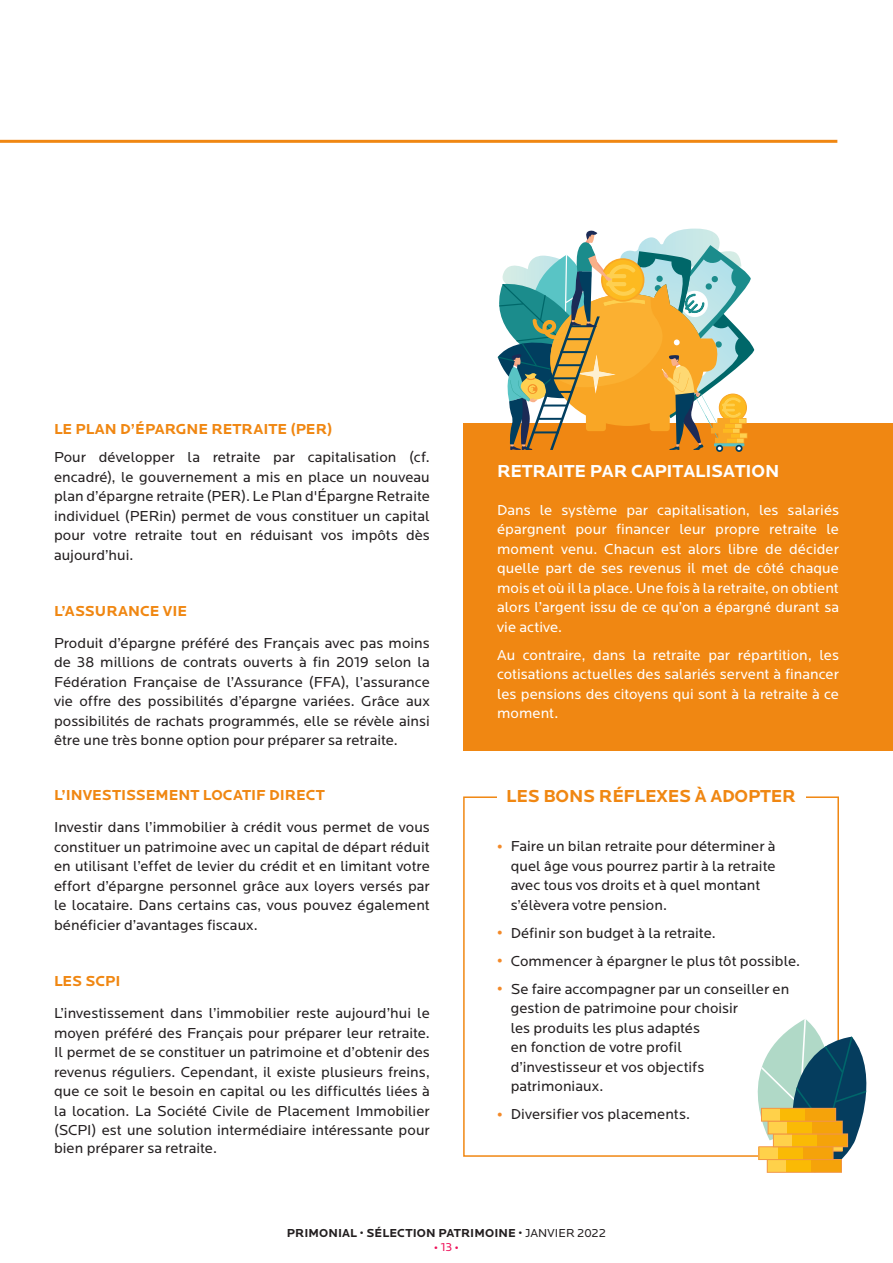
<style>
.page{position:relative;width:893px;height:1263px;background:#fff}
.page>*{position:absolute;margin:0;border:0;box-sizing:border-box;transform-origin:0 0}
.h2_bleu{font:700 18px "Locator";letter-spacing:-.01em;color:#fff}
.h2_bleu-2{font:700 18px "Locator";letter-spacing:-.01em;color:#f08712}
.t1{font:15px/19.5px "Locator";letter-spacing:.005em;color:#231f20;text-align:justify}
.t2{font:15px/19.5px "Locator";letter-spacing:.005em;color:#fff;text-align:justify}
.t3{font:700 15px "Locator";color:#f08712}
.t4{font:700 12px "Locator";letter-spacing:.005em;color:#231f20}
.t5{font:12px "Locator";color:#ee1059}
.s1{font-weight:700;font-size:18px;color:#f38928}
.s2{font-weight:300}
.s3{font-weight:400}
</style>
<div class="page">
<hr style="left:0;top:140px;width:837px;height:3px;background:#f08712">
<div style="left:463px;top:423px;width:430px;height:327px;background:#f08712"></div>
<div style="left:463px;top:796px;width:376px;height:361px;border:2px solid #f08712"></div>
<div style="left:497px;top:785px;width:308px;height:24px;background:#fff"></div>
<svg style="left:726px;top:1019px;width:141px;height:154px"></svg>
<svg style="left:497px;top:229px;width:258px;height:221px"></svg>
<p class="t3" style="left:54px;top:420px;width:280px">LE PLAN D’ÉPARGNE RETRAITE (PER)</p>
<p class="t1" style="left:54px;top:448px;width:377px">Pour développer la retraite par capitalisation (cf. encadré), le gouvernement a mis en place un nouveau plan d’épargne retraite (PER). Le Plan d'Épargne Retraite individuel (PERin) permet de vous constituer un capital pour votre retraite tout en réduisant vos impôts dès aujourd’hui.</p>
<p class="t3" style="left:54px;top:602px;width:134px">L’ASSURANCE VIE</p>
<p class="t1" style="left:54px;top:633px;width:377px">Produit d’épargne préféré des Français avec pas moins de 38 millions de contrats ouverts à fin 2019 selon la Fédération Française de l’Assurance (FFA), l’assurance vie offre des possibilités d’épargne variées. Grâce aux possibilités de rachats programmés, elle se révèle ainsi être une très bonne option pour préparer sa retraite.</p>
<p class="t3" style="left:54px;top:786px;width:272px">L’INVESTISSEMENT LOCATIF DIRECT</p>
<p class="t1" style="left:54px;top:818px;width:377px">Investir dans l’immobilier à crédit vous permet de vous constituer un patrimoine avec un capital de départ réduit en utilisant l’effet de levier du crédit et en limitant votre effort d’épargne personnel grâce aux loyers versés par le locataire. Dans certains cas, vous pouvez également bénéficier d’avantages fiscaux.</p>
<p class="t3" style="left:54px;top:972px;width:68px">LES SCPI</p>
<p class="t1" style="left:54px;top:1003px;width:377px">L’investissement dans l’immobilier reste aujourd’hui le moyen préféré des Français pour préparer leur retraite.<br>Il permet de se constituer un patrimoine et d’obtenir des revenus réguliers. Cependant, il existe plusieurs freins, que ce soit le besoin en capital ou les difficultés liées à la location. La Société Civile de Placement Immobilier (SCPI) est une solution intermédiaire intéressante pour</p>
<p class="t1" style="left:54px;top:1138px;width:164px">bien préparer sa retraite.</p>
<p class="h2_bleu" style="left:497px;top:460px;width:284px">RETRAITE PAR CAPITALISATION</p>
<p class="t2" style="left:497px;top:500px;width:343px">Dans le système par capitalisation, les salariés épargnent pour financer leur propre retraite le moment venu. Chacun est alors libre de décider quelle part de ses revenus il met de côté chaque mois et où il la place. Une fois à la retraite, on obtient alors l’argent issu de ce qu’on a épargné durant sa vie active.</p>
<p class="t2" style="left:497px;top:645px;width:343px">Au contraire, dans la retraite par répartition, les cotisations actuelles des salariés servent à financer les pensions des citoyens qui sont à la retraite à ce moment.</p>
<p class="h2_bleu-2" style="left:506px;top:786px;width:291px">LES BONS RÉFLEXES À ADOPTER</p>
<p class="t1" style="left:511px;top:837px;width:266px;text-align:left;text-indent:-14px"><span class="s1">•</span> Faire un bilan retraite pour déterminer à quel âge vous pourrez partir à la retraite avec tous vos droits et à quel montant s’élèvera votre pension.</p>
<p class="t1" style="left:497px;top:923px;width:220px"><span class="s1">•</span> Définir son budget à la retraite.</p>
<p class="t1" style="left:497px;top:951px;width:305px"><span class="s1">•</span> Commencer à épargner le plus tôt possible.</p>
<p class="t1" style="left:511px;top:979px;width:280px;text-align:left;text-indent:-14px"><span class="s1">•</span> Se faire accompagner par un conseiller en gestion de patrimoine pour choisir<br>les produits les plus adaptés<br>en fonction de votre profil<br>d’investisseur et vos objectifs patrimoniaux.</p>
<p class="t1" style="left:497px;top:1105px;width:195px"><span class="s1">•</span> Diversifier vos placements.</p>
<p class="t4" style="left:287px;top:1226px;width:321px">PRIMONIAL <span class="s2">•</span> SÉLECTION PATRIMOINE <span class="s2">•</span> <span class="s3">JANVIER 2022</span></p>
<p class="t5" style="left:434px;top:1240px;width:26px">• 13 <span class="s2">•</span></p>
</div>
